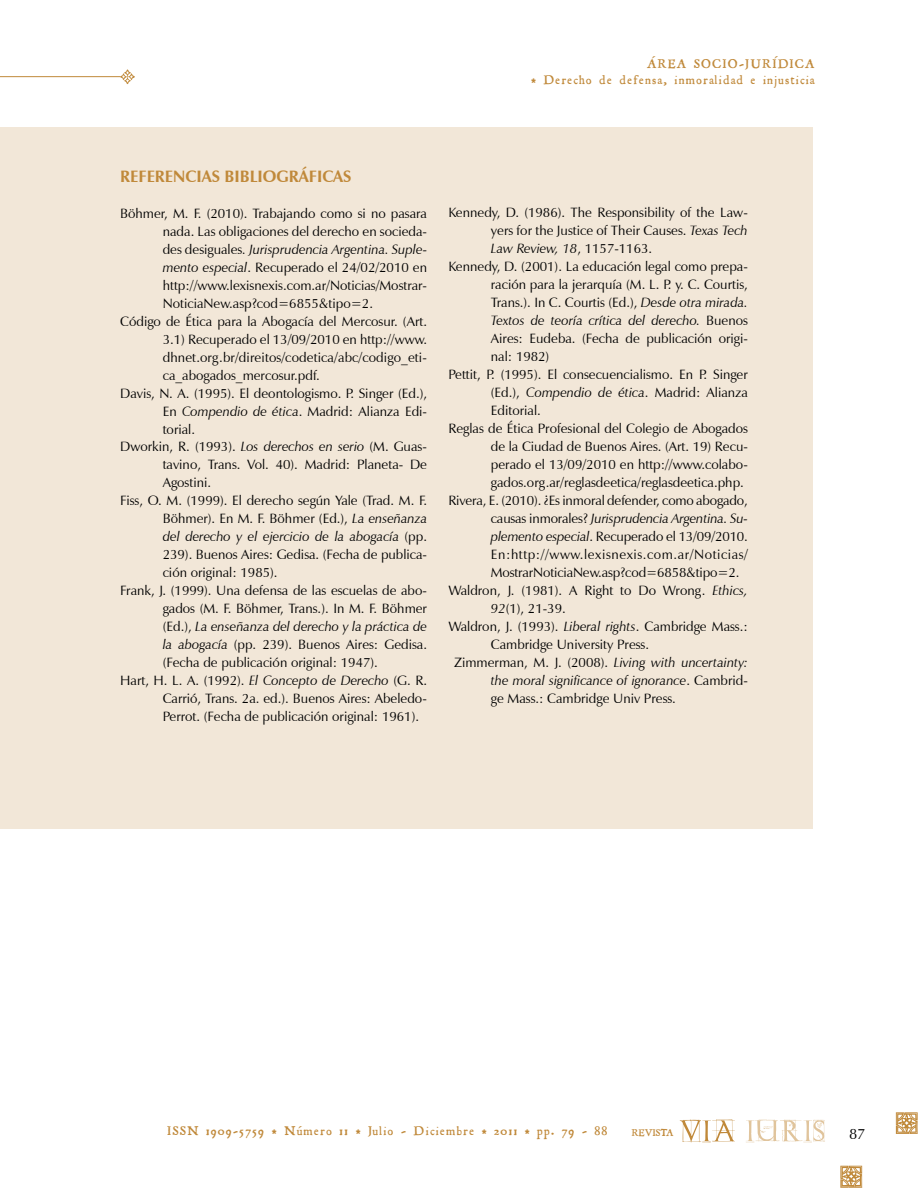
<style>
.page{position:relative;width:918px;height:1188px;background:#fff}
.page>*{position:absolute;margin:0;border:0;box-sizing:border-box;transform-origin:0 0}
.t1{font:700 16.5px "Zapf Humanist 601 BT";color:#c0893a}
.t2{font:15px "Zapf Humanist 601 BT";color:#000}
.t3{font:13.5px "Zapf Humanist 601 BT";color:#000}
.t4{font:italic 13.5px "Zapf Humanist 601 BT";color:#000}
.t5{font:13.5px/16.5px "Roman Antique";letter-spacing:.1em;color:#c0893a;text-align:right}
.t6{font:13.5px "Zapf Humanist 601 BT";letter-spacing:.04em;color:#000}
.t7{font:10.5px "Roman Antique";color:#c0893a}
.s1{font-style:normal}
.s2{font-style:italic}
</style>
<div class="page">
<hr style="left:0;top:76px;width:121px;height:1px;background:#c0893a">
<svg style="left:120px;top:69px;width:15px;height:15px"></svg>
<svg style="left:896px;top:1112px;width:22px;height:22px"></svg>
<svg style="left:840px;top:1166px;width:22px;height:22px"></svg>
<svg style="left:746px;top:1119px;width:79px;height:24px"></svg>
<svg style="left:680px;top:1119px;width:55px;height:24px"></svg>
<div style="left:0;top:128px;width:813px;height:701px;background:#f2e7d8"></div>
<p class="t5" style="left:531px;top:55px;width:285px">ÁREA SOCIO-JURÍDICA<br>* Derecho de defensa, inmoralidad e injusticia</p>
<p class="t1" style="left:120px;top:166px;width:233px">REFERENCIAS BIBLIOGRÁFICAS</p>
<p class="t3" style="left:120px;top:205px;width:308px">Böhmer, M. F. (2010). Trabajando como si no pasara</p>
<p class="t3" style="left:163px;top:223px;width:266px">nada. Las obligaciones del derecho en socieda-</p>
<p class="t4" style="left:163px;top:241px;width:266px"><span class="s1">des desiguales</span>. Jurisprudencia Argentina. Suple-</p>
<p class="t3" style="left:163px;top:259px;width:266px"><span class="s2">mento especial</span>. Recuperado el 24/02/2010 en</p>
<p class="t3" style="left:163px;top:277px;width:266px">http://www.lexisnexis.com.ar/Noticias/Mostrar-</p>
<p class="t3" style="left:163px;top:295px;width:212px">NoticiaNew.asp?cod=6855&amp;tipo=2.</p>
<p class="t3" style="left:120px;top:313px;width:308px">Código de Ética para la Abogacía del Mercosur. (Art.</p>
<p class="t3" style="left:163px;top:331px;width:266px">3.1) Recuperado el 13/09/2010 en http://www.</p>
<p class="t3" style="left:163px;top:349px;width:266px">dhnet.org.br/direitos/codetica/abc/codigo_eti-</p>
<p class="t3" style="left:163px;top:367px;width:159px">ca_abogados_mercosur.pdf.</p>
<p class="t3" style="left:120px;top:385px;width:308px">Davis, N. A. (1995). El deontologismo. P. Singer (Ed.),</p>
<p class="t3" style="left:163px;top:403px;width:266px">En <span class="s2">Compendio de ética</span>. Madrid: Alianza Edi-</p>
<p class="t3" style="left:163px;top:421px;width:34px">torial.</p>
<p class="t3" style="left:120px;top:438px;width:308px">Dworkin, R. (1993). <span class="s2">Los derechos en serio</span> (M. Guas-</p>
<p class="t3" style="left:163px;top:456px;width:266px">tavino, Trans. Vol. 40). Madrid: Planeta- De</p>
<p class="t3" style="left:163px;top:474px;width:50px">Agostini.</p>
<p class="t3" style="left:120px;top:492px;width:308px">Fiss, O. M. (1999). El derecho según Yale (Trad. M. F.</p>
<p class="t3" style="left:163px;top:510px;width:266px">Böhmer). En M. F. Böhmer (Ed.), <span class="s2">La enseñanza</span></p>
<p class="t4" style="left:163px;top:529px;width:266px">del derecho y el ejercicio de la abogacía <span class="s1">(pp.</span></p>
<p class="t3" style="left:163px;top:546px;width:266px">239). Buenos Aires: Gedisa. (Fecha de publica-</p>
<p class="t3" style="left:163px;top:564px;width:116px">ción original: 1985).</p>
<p class="t3" style="left:120px;top:582px;width:308px">Frank, J. (1999). Una defensa de las escuelas de abo-</p>
<p class="t3" style="left:163px;top:600px;width:266px">gados (M. F. Böhmer, Trans.). In M. F. Böhmer</p>
<p class="t4" style="left:163px;top:619px;width:266px"><span class="s1">(Ed.),</span> La enseñanza del derecho y la práctica de</p>
<p class="t3" style="left:163px;top:636px;width:266px"><span class="s2">la abogacía</span> (pp. 239). Buenos Aires: Gedisa.</p>
<p class="t3" style="left:163px;top:654px;width:217px">(Fecha de publicación original: 1947).</p>
<p class="t3" style="left:120px;top:672px;width:308px">Hart, H. L. A. (1992). <span class="s2">El Concepto de Derecho</span> (G. R.</p>
<p class="t3" style="left:163px;top:690px;width:266px">Carrió, Trans. 2a. ed.). Buenos Aires: Abeledo-</p>
<p class="t3" style="left:163px;top:708px;width:258px">Perrot. (Fecha de publicación original: 1961).</p>
<p class="t3" style="left:448px;top:204px;width:301px">Kennedy, D. (1986). The Responsibility of the Law-</p>
<p class="t3" style="left:491px;top:222px;width:259px">yers for the Justice of Their Causes. <span class="s2">Texas Tech</span></p>
<p class="t4" style="left:491px;top:241px;width:163px">Law Review, 18<span class="s1">, 1157-1163.</span></p>
<p class="t3" style="left:448px;top:258px;width:301px">Kennedy, D. (2001). La educación legal como prepa-</p>
<p class="t3" style="left:491px;top:276px;width:259px">ración para la jerarquía (M. L. P. y. C. Courtis,</p>
<p class="t3" style="left:491px;top:294px;width:259px">Trans.). In C. Courtis (Ed.), <span class="s2">Desde otra mirada.</span></p>
<p class="t4" style="left:491px;top:313px;width:259px">Textos de teoría crítica del derecho. <span class="s1">Buenos</span></p>
<p class="t3" style="left:491px;top:330px;width:259px">Aires: Eudeba. (Fecha de publicación origi-</p>
<p class="t3" style="left:491px;top:348px;width:60px">nal: 1982)</p>
<p class="t3" style="left:448px;top:366px;width:301px">Pettit, P. (1995). El consecuencialismo. En P. Singer</p>
<p class="t3" style="left:491px;top:384px;width:259px">(Ed.), <span class="s2">Compendio de ética</span>. Madrid: Alianza</p>
<p class="t3" style="left:491px;top:402px;width:51px">Editorial.</p>
<p class="t3" style="left:448px;top:420px;width:301px">Reglas de Ética Profesional del Colegio de Abogados</p>
<p class="t3" style="left:491px;top:438px;width:259px">de la Ciudad de Buenos Aires. (Art. 19) Recu-</p>
<p class="t3" style="left:491px;top:456px;width:259px">perado el 13/09/2010 en http://www.colabo-</p>
<p class="t3" style="left:491px;top:474px;width:255px">gados.org.ar/reglasdeetica/reglasdeetica.php.</p>
<p class="t3" style="left:448px;top:492px;width:301px">Rivera, E. (2010). ¿Es inmoral defender, como abogado,</p>
<p class="t4" style="left:491px;top:510px;width:259px"><span class="s1">causas inmorales?</span> Jurisprudencia Argentina. Su-</p>
<p class="t3" style="left:491px;top:528px;width:259px"><span class="s2">plemento especial</span>. Recuperado el 13/09/2010.</p>
<p class="t6" style="left:491px;top:546px;width:259px">En:http://www.lexisnexis.com.ar/Noticias/</p>
<p class="t3" style="left:491px;top:564px;width:250px">MostrarNoticiaNew.asp?cod=6858&amp;tipo=2.</p>
<p class="t3" style="left:448px;top:582px;width:301px">Waldron, J. (1981). A Right to Do Wrong. <span class="s2">Ethics,</span></p>
<p class="t3" style="left:491px;top:600px;width:76px"><span class="s2">92</span>(1), 21-39.</p>
<p class="t3" style="left:448px;top:618px;width:301px">Waldron, J. (1993). <span class="s2">Liberal rights</span>. Cambridge Mass.:</p>
<p class="t3" style="left:491px;top:636px;width:160px">Cambridge University Press.</p>
<p class="t4" style="left:454px;top:654px;width:295px"><span class="s1">Zimmerman, M. J. (2008).</span> Living with uncertainty:</p>
<p class="t4" style="left:491px;top:672px;width:259px">the moral significance of ignorance<span class="s1">. Cambrid-</span></p>
<p class="t3" style="left:491px;top:690px;width:187px">ge Mass.: Cambridge Univ Press.</p>
<p class="t5" style="left:168px;top:1123px;width:441px">ISSN 1909-5759 * Número 11 * Julio - Diciembre * 2011 * pp. 79 - 88</p>
<p class="t7" style="left:632px;top:1126px;width:43px">REVISTA</p>
<p class="t2" style="left:849px;top:1125px;width:18px">87</p>
</div>
